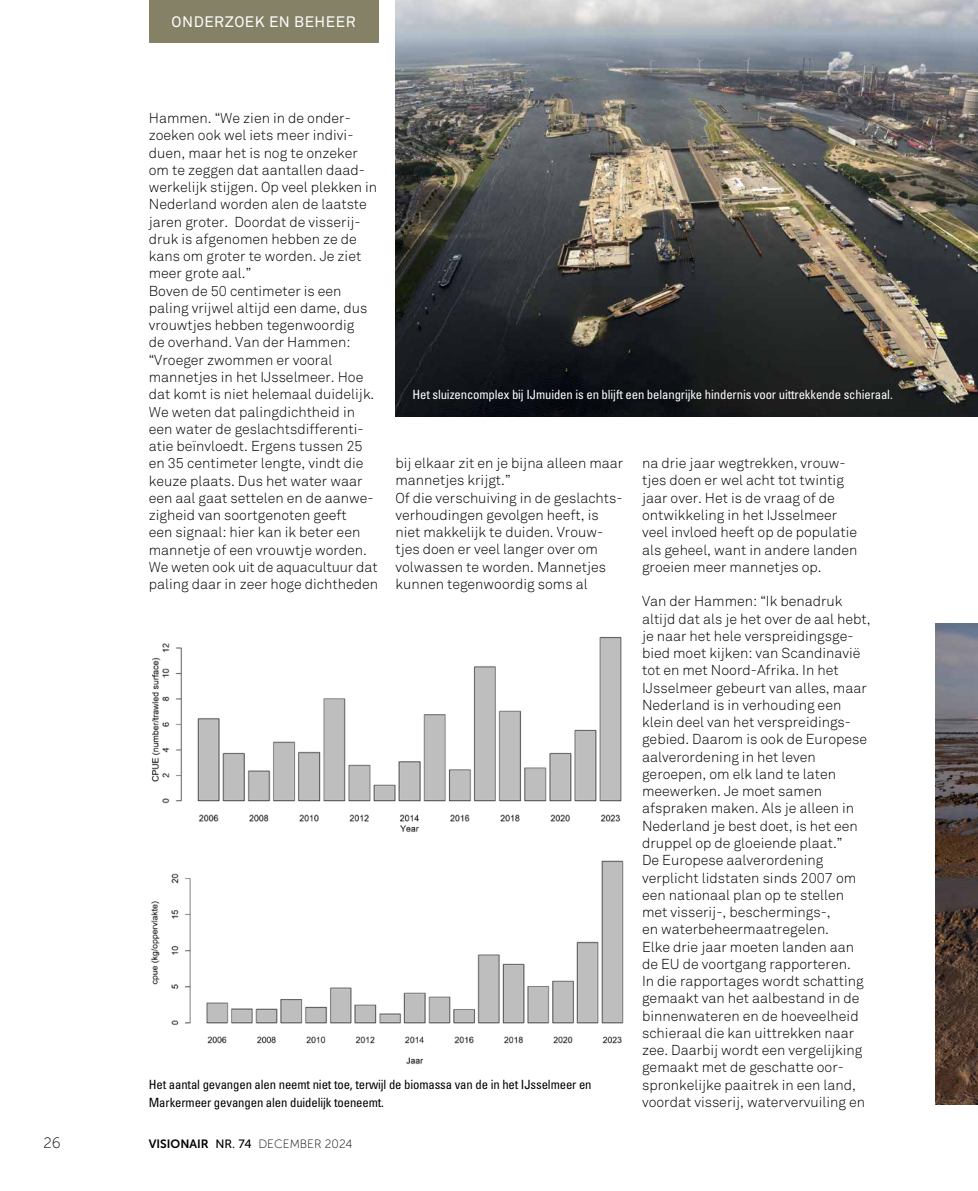
<style>
.page{position:relative;width:978px;height:1191px;background:#fff}
.page>*{position:absolute;margin:0;border:0;box-sizing:border-box;transform-origin:0 0}
.t1{font:15px "Akkurat";letter-spacing:.035em;color:#fff}
.t2{font:15px "Museo Sans 100";color:#000}
.t3{font:300 14.25px/17.2px "Akkurat";color:#000}
.t4{font:condensed 12.75px/17.2px "Univers LT Std";letter-spacing:-.01em;color:#000}
.t5{font:condensed 12.75px "Univers LT Std";letter-spacing:-.01em;color:#fff}
.t6{font:12px "Museo Sans 100";color:#000}
.s1{font-family:"Museo Sans 700"}
.s2{font-family:"Museo Sans 500"}
</style>
<div class="page">
<div style="left:149px;top:0;width:229px;height:43px;background:#858166"></div>
<img style="left:395px;top:0;width:583px;height:416px">
<img style="left:935px;top:623px;width:43px;height:482px">
<img style="left:151px;top:860px;width:473px;height:204px">
<img style="left:151px;top:637px;width:471px;height:195px">
<p class="t1" style="left:172px;top:13px;width:185px">ONDERZOEK EN BEHEER</p>
<p class="t3" style="left:149px;top:110px;width:231px">Hammen. “We zien in de onder&shy;zoeken ook wel iets meer indivi&shy;duen, maar het is nog te onzeker om te zeggen dat aantallen daad&shy;werkelijk stijgen. Op veel plekken in<br>Nederland worden alen de laatste jaren groter. Doordat de visserij&shy;druk is afgenomen hebben ze de kans om groter te worden. Je ziet meer grote aal.”<br>Boven de 50 centimeter is een paling vrijwel altijd een dame, dus vrouwtjes hebben tegenwoordig<br>de overhand. Van der Hammen: “Vroeger zwommen er vooral mannetjes in het IJsselmeer. Hoe dat komt is niet helemaal duidelijk.<br>We weten dat palingdichtheid in een water de geslachtsdifferenti&shy;atie beïnvloedt. Ergens tussen 25 en 35 centimeter lengte, vindt die keuze plaats. Dus het water waar een aal gaat settelen en de aanwe&shy;zigheid van soortgenoten geeft<br>een signaal: hier kan ik beter een mannetje of een vrouwtje worden.<br>We weten ook uit de aquacultuur dat paling daar in zeer hoge dichtheden</p>
<p class="t5" style="left:412px;top:386px;width:482px">Het sluizencomplex bij IJmuiden is en blijft een belangrijke hindernis voor uittrekkende schieraal.</p>
<p class="t3" style="left:395px;top:455px;width:229px">bij elkaar zit en je bijna alleen maar mannetjes krijgt.”<br>Of die verschuiving in de geslachts&shy;verhoudingen gevolgen heeft, is niet makkelijk te duiden. Vrouw&shy;tjes doen er veel langer over om volwassen te worden. Mannetjes kunnen tegenwoordig soms al</p>
<p class="t3" style="left:642px;top:455px;width:217px">na drie jaar wegtrekken, vrouw&shy;tjes doen er wel acht tot twintig jaar over. Het is de vraag of de ontwikkeling in het IJsselmeer veel invloed heeft op de populatie als geheel, want in andere landen groeien meer mannetjes op.</p>
<p class="t3" style="left:642px;top:593px;width:230px">Van der Hammen: “Ik benadruk altijd dat als je het over de aal hebt, je naar het hele verspreidingsge&shy;bied moet kijken: van Scandinavië tot en met Noord-Afrika. In het<br>IJsselmeer gebeurt van alles, maar<br>Nederland is in verhouding een klein deel van het verspreidings&shy;gebied. Daarom is ook de Europese aalverordening in het leven geroepen, om elk land te laten meewerken. Je moet samen afspraken maken. Als je alleen in<br>Nederland je best doet, is het een druppel op de gloeiende plaat.”<br>De Europese aalverordening verplicht lidstaten sinds 2007 om een nationaal plan op te stellen met visserij-, beschermings-,<br>en waterbeheermaatregelen.<br>Elke drie jaar moeten landen aan de EU de voortgang rapporteren.<br>In die rapportages wordt schatting gemaakt van het aalbestand in de binnenwateren en de hoeveelheid schieraal die kan uittrekken naar zee. Daarbij wordt een vergelijking gemaakt met de geschatte oor&shy;spronkelijke paaitrek in een land, voordat visserij, watervervuiling en</p>
<p class="t4" style="left:149px;top:1076px;width:444px">Het aantal gevangen alen neemt niet toe, terwijl de biomassa van de in het IJsselmeer en<br>Markermeer gevangen alen duidelijk toeneemt.</p>
<p class="t2" style="left:44px;top:1135px;width:19px">26</p>
<p class="t6" style="left:149px;top:1138px;width:205px"><span class="s1">VISIONAIR</span> <span class="s2">NR. 74</span> DECEMBER 2024</p>
</div>
